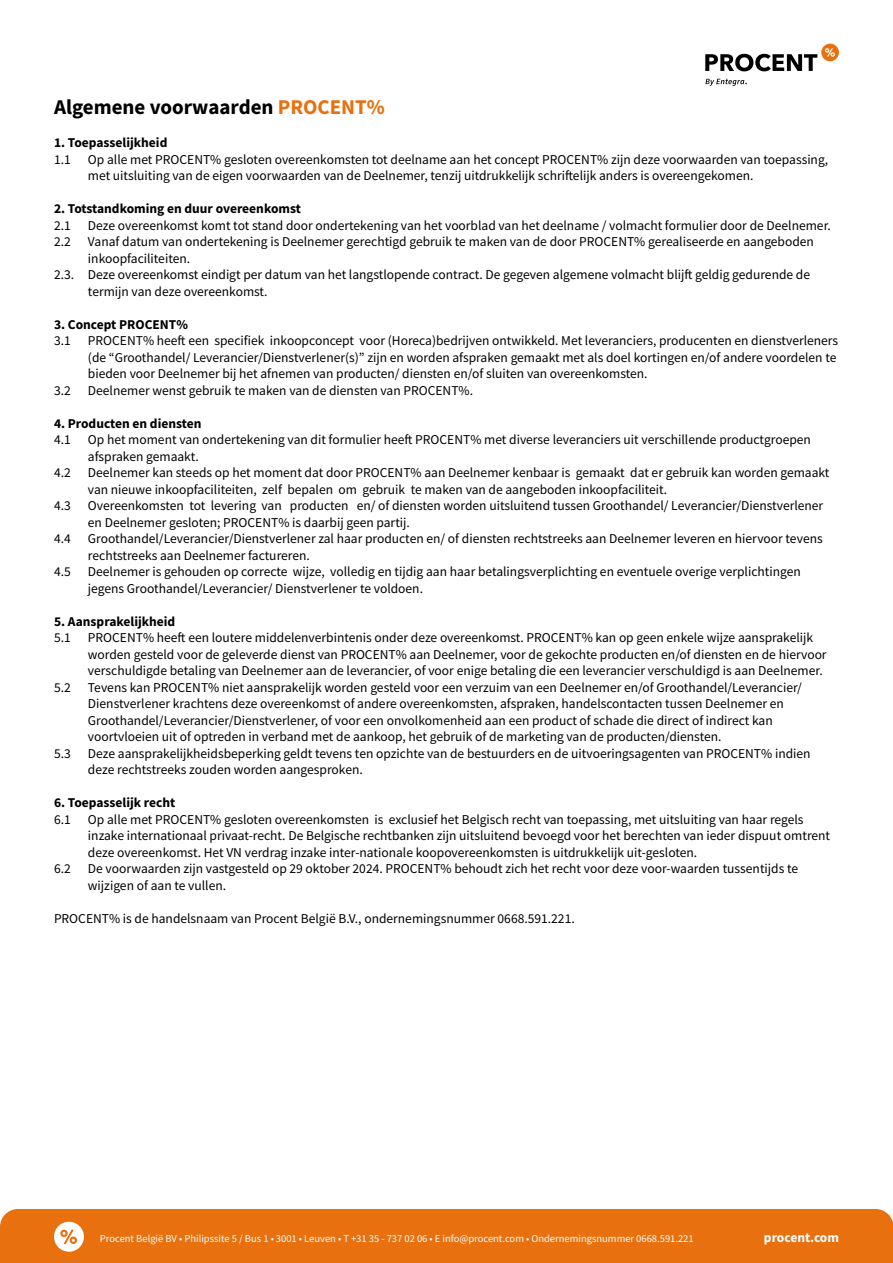
<style>
.page{position:relative;width:893px;height:1263px;background:#fff}
.page>*{position:absolute;margin:0;border:0;box-sizing:border-box;transform-origin:0 0}
.t1{font:700 21px "Source Sans Pro";color:#000}
.t2{font:13.5px/16.5px "Source Sans Pro";color:#000}
.t3{font:700 13.5px "Source Sans Pro";color:#000}
.t4{font:700 13.5px "Source Sans Pro";color:#fff}
.t5{font:10.5px "Source Sans Pro";color:#fff}
.s1{color:#e8700e}
</style>
<div class="page">
<svg style="left:705px;top:79px;width:42px;height:7px"></svg>
<svg style="left:705px;top:44px;width:134px;height:27px"></svg>
<div style="left:0;top:1209px;width:893px;height:54px;background:#e8700e"></div>
<svg style="left:54px;top:1222px;width:30px;height:30px"></svg>
<h1 class="t1" style="left:54px;top:99px;width:332px">Algemene voorwaarden <span class="s1">PROCENT%</span></h1>
<p class="t3" style="left:54px;top:137px;width:115px">1. Toepasselijkheid</p>
<p class="t2" style="left:54px;top:152px;width:18px">1.1</p>
<p class="t3" style="left:54px;top:203px;width:248px">2. Totstandkoming en duur overeenkomst</p>
<p class="t2" style="left:54px;top:218px;width:18px">2.1<br>2.2</p>
<p class="t2" style="left:54px;top:268px;width:22px">2.3.</p>
<p class="t2" style="left:88px;top:152px;width:742px">Op alle met PROCENT% gesloten overeenkomsten tot deelname aan het concept PROCENT% zijn deze voorwaarden van toepassing, met uitsluiting van de eigen voorwaarden van de Deelnemer, tenzij uitdrukkelijk schriftelijk anders is overeengekomen.</p>
<p class="t2" style="left:88px;top:218px;width:744px">Deze overeenkomst komt tot stand door ondertekening van het voorblad van het deelname / volmacht formulier door de Deelnemer.<br>Vanaf datum van ondertekening is Deelnemer gerechtigd gebruik te maken van de door PROCENT% gerealiseerde en aangeboden inkoopfaciliteiten.<br>Deze overeenkomst eindigt per datum van het langstlopende contract. De gegeven algemene volmacht blijft geldig gedurende de termijn van deze overeenkomst.</p>
<p class="t2" style="left:88px;top:332px;width:752px">PROCENT% heeft een specifiek inkoopconcept voor (Horeca)bedrijven ontwikkeld. Met leveranciers, producenten en dienstverleners (de “Groothandel/ Leverancier/Dienstverlener(s)” zijn en worden afspraken gemaakt met als doel kortingen en/of andere voordelen te bieden voor Deelnemer bij het afnemen van producten/ diensten en/of sluiten van overeenkomsten.<br>Deelnemer wenst gebruik te maken van de diensten van PROCENT%.</p>
<p class="t2" style="left:88px;top:431px;width:743px">Op het moment van ondertekening van dit formulier heeft PROCENT% met diverse leveranciers uit verschillende productgroepen afspraken gemaakt.<br>Deelnemer kan steeds op het moment dat door PROCENT% aan Deelnemer kenbaar is gemaakt dat er gebruik kan worden gemaakt van nieuwe inkoopfaciliteiten, zelf bepalen om gebruik te maken van de aangeboden inkoopfaciliteit.<br>Overeenkomsten tot levering van producten en/ of diensten worden uitsluitend tussen Groothandel/ Leverancier/Dienstverlener en Deelnemer gesloten; PROCENT% is daarbij geen partij.<br>Groothandel/Leverancier/Dienstverlener zal haar producten en/ of diensten rechtstreeks aan Deelnemer leveren en hiervoor tevens rechtstreeks aan Deelnemer factureren.<br>Deelnemer is gehouden op correcte wijze, volledig en tijdig aan haar betalingsverplichting en eventuele overige verplichtingen jegens Groothandel/Leverancier/ Dienstverlener te voldoen.</p>
<p class="t2" style="left:88px;top:629px;width:740px">PROCENT% heeft een loutere middelenverbintenis onder deze overeenkomst. PROCENT% kan op geen enkele wijze aansprakelijk worden gesteld voor de geleverde dienst van PROCENT% aan Deelnemer, voor de gekochte producten en/of diensten en de hiervoor verschuldigde betaling van Deelnemer aan de leverancier, of voor enige betaling die een leverancier verschuldigd is aan Deelnemer.<br>Tevens kan PROCENT% niet aansprakelijk worden gesteld voor een verzuim van een Deelnemer en/of Groothandel/Leverancier/ Dienstverlener krachtens deze overeenkomst of andere overeenkomsten, afspraken, handelscontacten tussen Deelnemer en Groothandel/Leverancier/Dienstverlener, of voor een onvolkomenheid aan een product of schade die direct of indirect kan voortvloeien uit of optreden in verband met de aankoop, het gebruik of de marketing van de producten/diensten.<br>Deze aansprakelijkheidsbeperking geldt tevens ten opzichte van de bestuurders en de uitvoeringsagenten van PROCENT% indien deze rechtstreeks zouden worden aangesproken.</p>
<p class="t2" style="left:88px;top:812px;width:744px">Op alle met PROCENT% gesloten overeenkomsten is exclusief het Belgisch recht van toepassing, met uitsluiting van haar regels inzake internationaal privaat-recht. De Belgische rechtbanken zijn uitsluitend bevoegd voor het berechten van ieder dispuut omtrent deze overeenkomst. Het VN verdrag inzake inter-nationale koopovereenkomsten is uitdrukkelijk uit-gesloten.<br>De voorwaarden zijn vastgesteld op 29 oktober 2024. PROCENT% behoudt zich het recht voor deze voor-waarden tussentijds te wijzigen of aan te vullen.</p>
<p class="t3" style="left:54px;top:319px;width:135px">3. Concept PROCENT%</p>
<p class="t2" style="left:54px;top:334px;width:18px">3.1</p>
<p class="t2" style="left:54px;top:383px;width:18px">3.2</p>
<p class="t3" style="left:54px;top:418px;width:149px">4. Producten en diensten</p>
<p class="t2" style="left:54px;top:433px;width:18px">4.1</p>
<p class="t2" style="left:54px;top:466px;width:18px">4.2</p>
<p class="t2" style="left:54px;top:499px;width:18px">4.3</p>
<p class="t2" style="left:54px;top:532px;width:18px">4.4</p>
<p class="t2" style="left:54px;top:565px;width:18px">4.5</p>
<p class="t3" style="left:54px;top:616px;width:123px">5. Aansprakelijkheid</p>
<p class="t2" style="left:54px;top:631px;width:18px">5.1</p>
<p class="t2" style="left:54px;top:680px;width:18px">5.2</p>
<p class="t2" style="left:54px;top:746px;width:18px">5.3</p>
<p class="t3" style="left:54px;top:797px;width:123px">6. Toepasselijk recht</p>
<p class="t2" style="left:54px;top:812px;width:18px">6.1</p>
<p class="t2" style="left:54px;top:862px;width:18px">6.2</p>
<p class="t2" style="left:54px;top:911px;width:522px">PROCENT% is de handelsnaam van Procent België B.V., ondernemingsnummer 0668.591.221.</p>
<p class="t5" style="left:100px;top:1231px;width:595px">Procent België BV • Philipssite 5 / Bus 1 • 3001 • Leuven • T +31 35 - 737 02 06 • E info@procent.com • Ondernemingsnummer 0668.591.221</p>
<p class="t4" style="left:764px;top:1232px;width:77px">procent.com</p>
</div>
